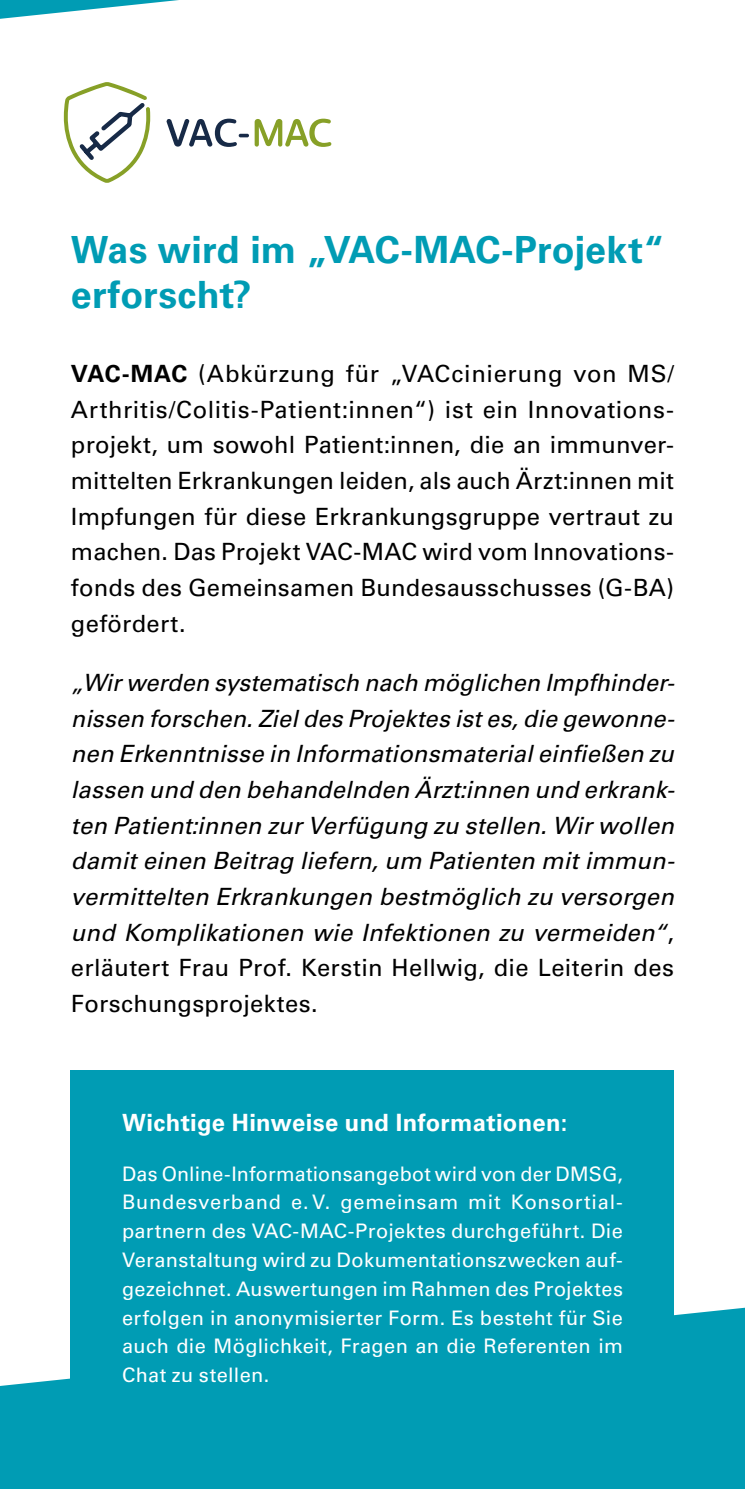
<style>
.page{position:relative;width:745px;height:1489px;background:#fff}
.page>*{position:absolute;margin:0;border:0;box-sizing:border-box;transform-origin:0 0}
.t1{font:700 37.5px/45px "Univers LT Std";letter-spacing:.005em;color:#009cb4}
.t2{font:italic 23.75px/35.5px "Univers LT Std";letter-spacing:.01em;color:#000;text-align:justify}
.t3{font:23.75px/35.5px "Univers LT Std";letter-spacing:.01em;color:#000;text-align:justify}
.t4{font:700 23.75px "Univers LT Std";letter-spacing:.015em;color:#fff}
.t5{font:20px/28.8px "Univers LT Std";letter-spacing:.02em;color:#fff;text-align:justify}
.s1{font-weight:700}
.s2{font-style:normal}
</style>
<div class="page">
<svg style="left:0;top:1307px;width:744px;height:181px;fill:#009cb4"></svg>
<svg style="left:0;top:0;width:179px;height:19px"></svg>
<div style="left:71px;top:1069px;width:602px;height:373px;background:#009cb4"></div>
<svg style="left:166px;top:119px;width:165px;height:28px"></svg>
<svg style="left:64px;top:82px;width:86px;height:101px"></svg>
<h1 class="t1" style="left:71px;top:228px;width:595px">Was wird im „VAC-MAC-Projekt“ erforscht?</h1>
<p class="t3" style="left:71px;top:356px;width:604px"><span class="s1">VAC-MAC</span> (Abkürzung für „VACcinierung von MS/ Arthritis/Colitis-Patient:innen“) ist ein Innovations&shy;projekt, um sowohl Patient:innen, die an immunver&shy;mittelten Erkrankungen leiden, als auch Ärzt:innen mit Impfungen für diese Erkrankungsgruppe vertraut zu machen. Das Projekt VAC-MAC wird vom Innovations&shy;fonds des Gemeinsamen Bundesausschusses (G-BA) gefördert.</p>
<p class="t2" style="left:71px;top:665px;width:604px">„Wir werden systematisch nach möglichen Impfhinder&shy;nissen forschen. Ziel des Projektes ist es, die gewonne&shy;nen Erkenntnisse in Informationsmaterial einfießen zu lassen und den behandelnden Ärzt:innen und erkrank&shy;ten Patient:innen zur Verfügung zu stellen. Wir wollen damit einen Beitrag liefern, um Patienten mit immun&shy;vermittelten Erkrankungen bestmöglich zu versorgen und Komplikationen wie Infektionen zu vermeiden“<span class="s2">, erläutert Frau Prof. Kerstin Hellwig, die Leiterin des Forschungsprojektes.</span></p>
<p class="t4" style="left:122px;top:1108px;width:446px">Wichtige Hinweise und Informationen:</p>
<p class="t5" style="left:122px;top:1159px;width:502px">Das Online-Informationsangebot wird von der DMSG, Bundesverband e. V. gemeinsam mit Konsortial&shy;partnern des VAC-MAC-Projektes durchgeführt. Die Veranstaltung wird zu Dokumentationszwecken auf&shy;gezeichnet. Auswertungen im Rahmen des Projektes erfolgen in anonymisierter Form. Es besteht für Sie auch die Möglichkeit, Fragen an die Referenten im Chat zu stellen.</p>
</div>
